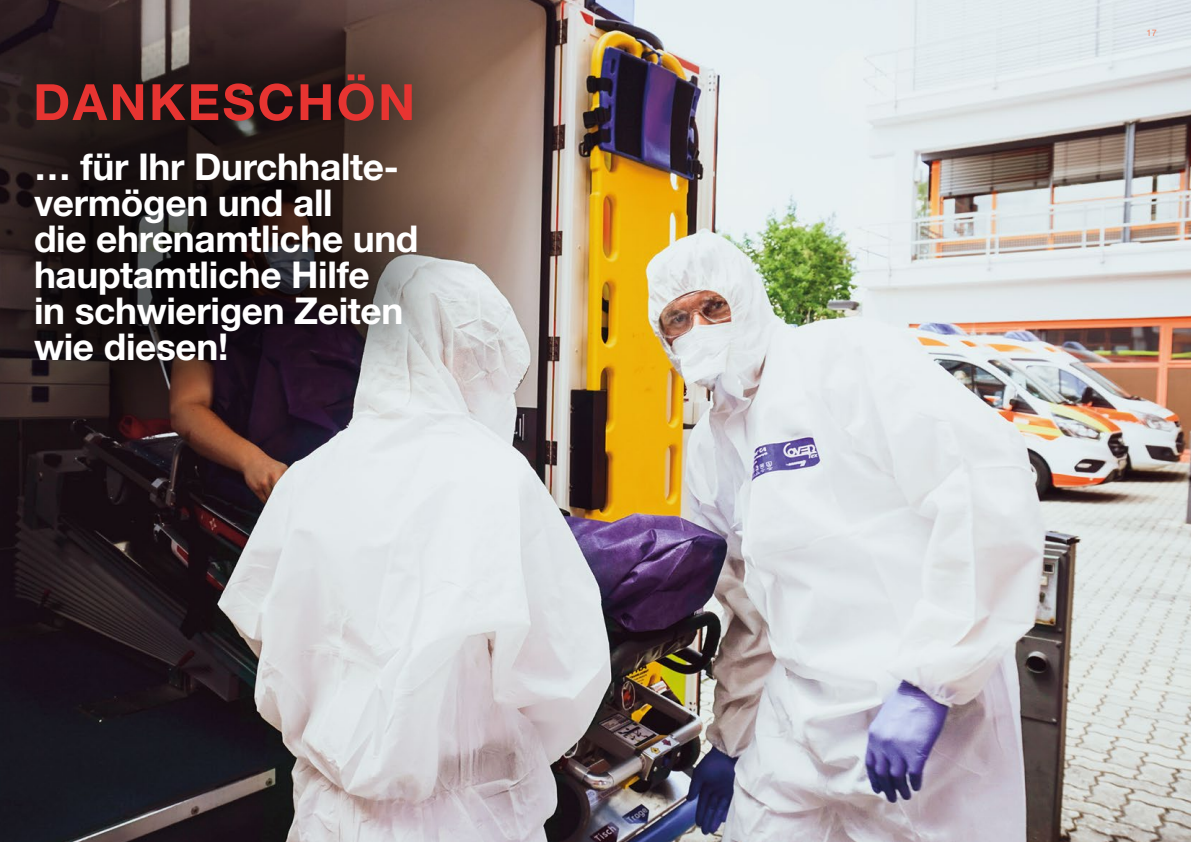
<style>
.page{position:relative;width:1191px;height:842px;background:#fff}
.page>*{position:absolute;margin:0;border:0;box-sizing:border-box;transform-origin:0 0}
.t1{font:700 50px "Helvetica Neue";letter-spacing:.05em;color:#e73431}
.t2{font:700 37px/36px "Helvetica Neue LT Pro";letter-spacing:-.01em;color:#fff}
.t3{font:9px "Helvetica Neue LT Pro";color:#f08262}
</style>
<div class="page">
<img style="left:0;top:0;width:1191px;height:842px">
<div style="left:0;top:12px;width:480px;height:414px;background:#000;opacity:.85"></div>
<h1 class="t1" style="left:33px;top:63px;width:383px">DANKESCHÖN</h1>
<p class="t2" style="left:34px;top:148px;width:386px">… für Ihr Durchhalte&shy;vermögen und all<br>die ehrenamtliche und hauptamtliche Hilfe<br>in schwierigen Zeiten wie diesen!</p>
<p class="t3" style="left:1146px;top:27px;width:12px">17</p>
</div>
